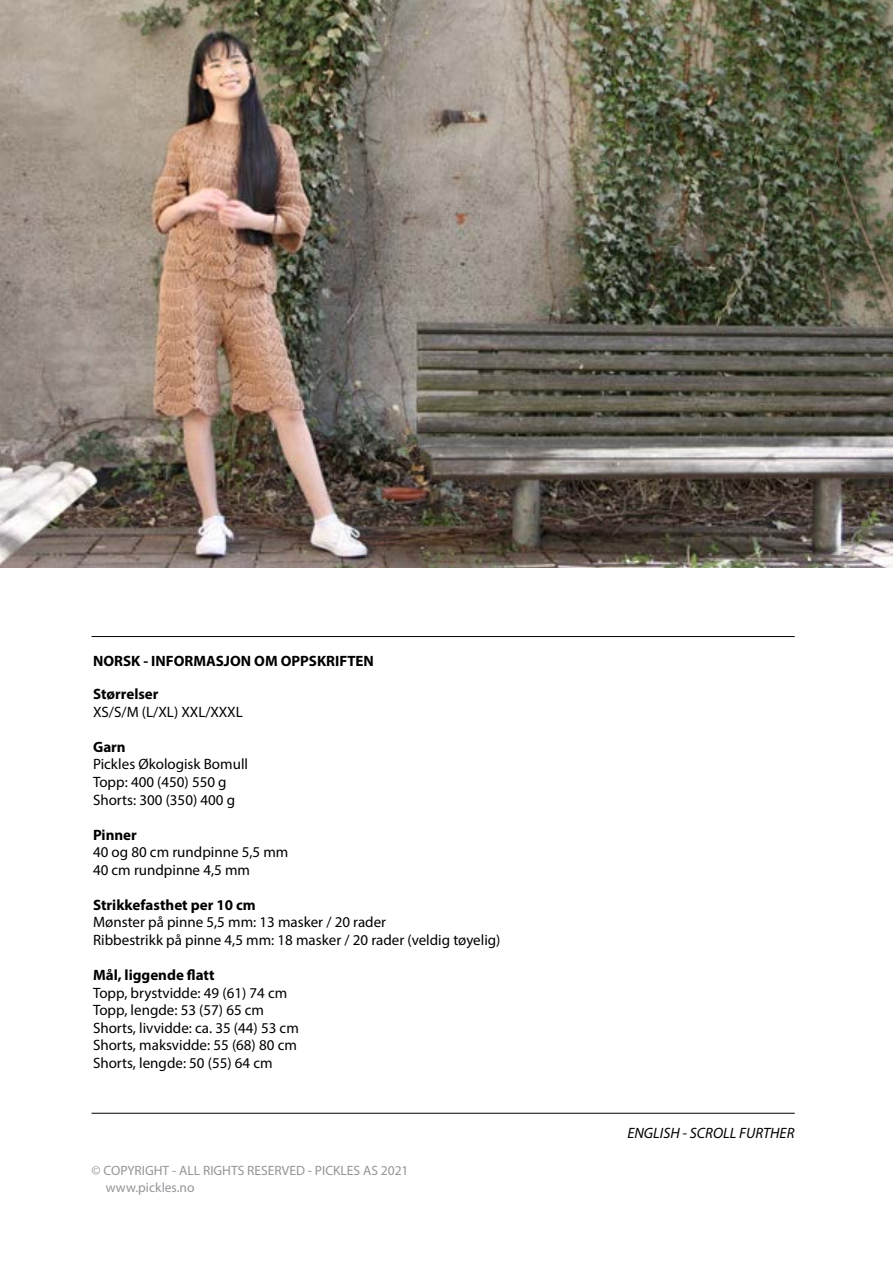
<style>
.page{position:relative;width:893px;height:1263px;background:#fff}
.page>*{position:absolute;margin:0;border:0;box-sizing:border-box;transform-origin:0 0}
.t1{font:15px/17.5px "Myriad Pro";color:#000}
.t2{font:700 15px "Myriad Pro";color:#000}
.t3{font:italic 15px "Myriad Pro";color:#000}
.t4{font:13.5px/17.5px "Myriad Pro";color:#939598}
</style>
<div class="page">
<img style="left:0;top:0;width:893px;height:567px">
<hr style="left:92px;top:1113px;width:703px;height:1px;background:#000">
<hr style="left:92px;top:636px;width:703px;height:1px;background:#000">
<p class="t2" style="left:93px;top:651px;width:282px">NORSK - INFORMASJON OM OPPSKRIFTEN</p>
<p class="t2" style="left:93px;top:684px;width:67px">Størrelser</p>
<p class="t1" style="left:93px;top:703px;width:151px">XS/S/M (L/XL) XXL/XXXL</p>
<p class="t2" style="left:93px;top:737px;width:34px">Garn</p>
<p class="t1" style="left:93px;top:755px;width:157px">Pickles Økologisk Bomull<br>Topp: 400 (450) 550 g<br>Shorts: 300 (350) 400 g</p>
<p class="t2" style="left:93px;top:825px;width:45px">Pinner</p>
<p class="t1" style="left:93px;top:843px;width:197px">40 og 80 cm rundpinne 5,5 mm<br>40 cm rundpinne 4,5 mm</p>
<p class="t2" style="left:93px;top:895px;width:164px">Strikkefasthet per 10 cm</p>
<p class="t1" style="left:93px;top:913px;width:409px">Mønster på pinne 5,5 mm: 13 masker / 20 rader<br>Ribbestrikk på pinne 4,5 mm: 18 masker / 20 rader (veldig tøyelig)</p>
<p class="t2" style="left:93px;top:965px;width:123px">Mål, liggende flatt</p>
<p class="t1" style="left:93px;top:983px;width:207px">Topp, brystvidde: 49 (61) 74 cm<br>Topp, lengde: 53 (57) 65 cm<br>Shorts, livvidde: ca. 35 (44) 53 cm<br>Shorts, maksvidde: 55 (68) 80 cm<br>Shorts, lengde: 50 (55) 64 cm</p>
<p class="t4" style="left:106px;top:1161px;width:304px;text-indent:-14px">© COPYRIGHT - ALL RIGHTS RESERVED - PICKLES AS 2021 www.pickles.no</p>
<p class="t3" style="left:627px;top:1123px;width:169px">ENGLISH - SCROLL FURTHER</p>
</div>
